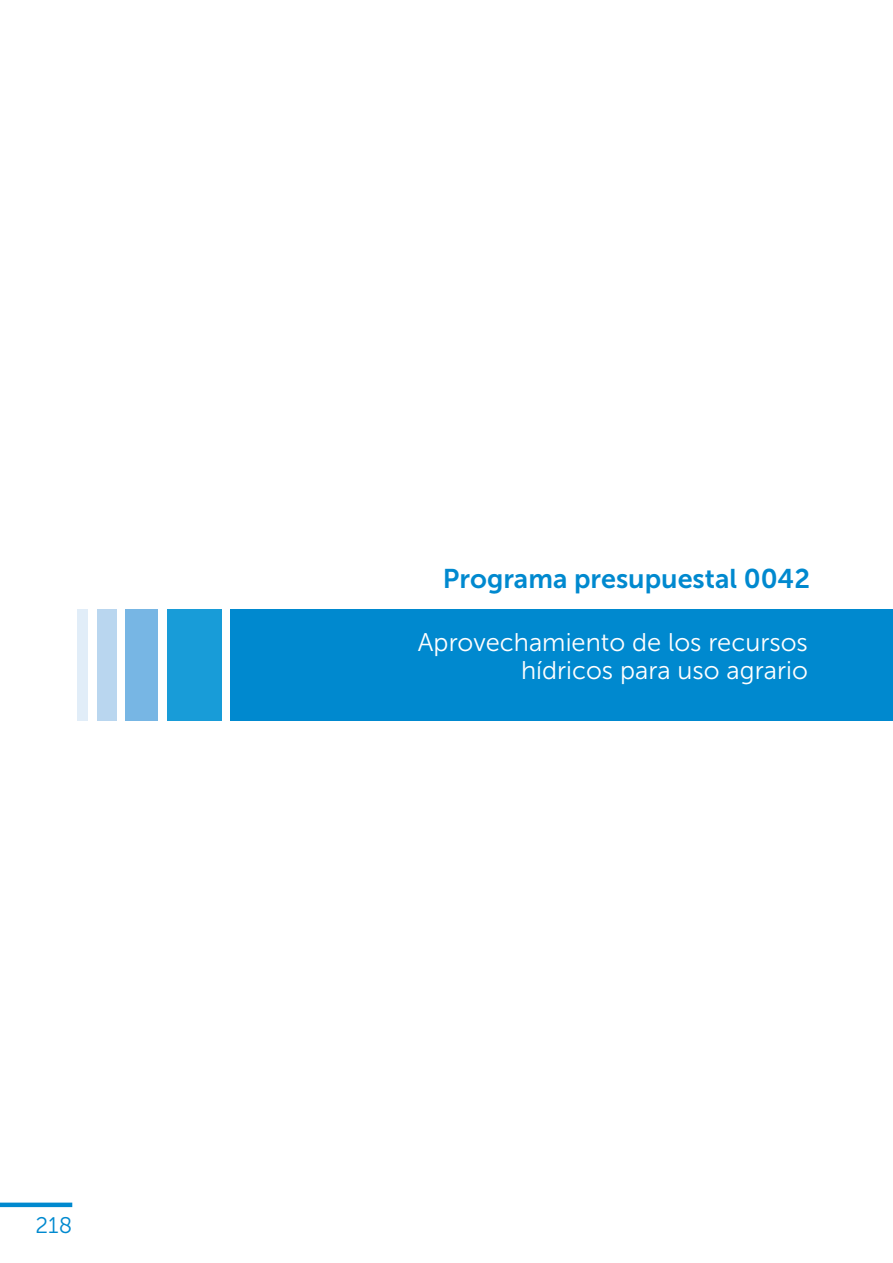
<style>
.page{position:relative;width:893px;height:1263px;background:#fff}
.page>*{position:absolute;margin:0;border:0;box-sizing:border-box;transform-origin:0 0}
.t1{font:27px "Museo Sans 700";color:#0089cf}
.t2{font:25.5px/28.5px "Museo Sans 300";color:#fff;text-align:right}
.t3{font:22.5px "Museo Sans 300";color:#0089cf}
</style>
<div class="page">
<div style="left:0;top:1202px;width:72px;height:5px;background:#0089cf"></div>
<div style="left:230px;top:610px;width:663px;height:111px;background:#0089cf"></div>
<div style="left:167px;top:610px;width:54px;height:111px;background:#189cd8"></div>
<div style="left:125px;top:610px;width:33px;height:111px;background:#77b6e4"></div>
<div style="left:97px;top:610px;width:20px;height:111px;background:#b9d6ef"></div>
<div style="left:77px;top:610px;width:11px;height:111px;background:#e1edf8"></div>
<p class="t3" style="left:36px;top:1213px;width:38px">218</p>
<p class="t1" style="left:443px;top:563px;width:369px">Programa presupuestal 0042</p>
<p class="t2" style="left:418px;top:628px;width:391px">Aprovechamiento de los recursos hídricos para uso agrario</p>
</div>
